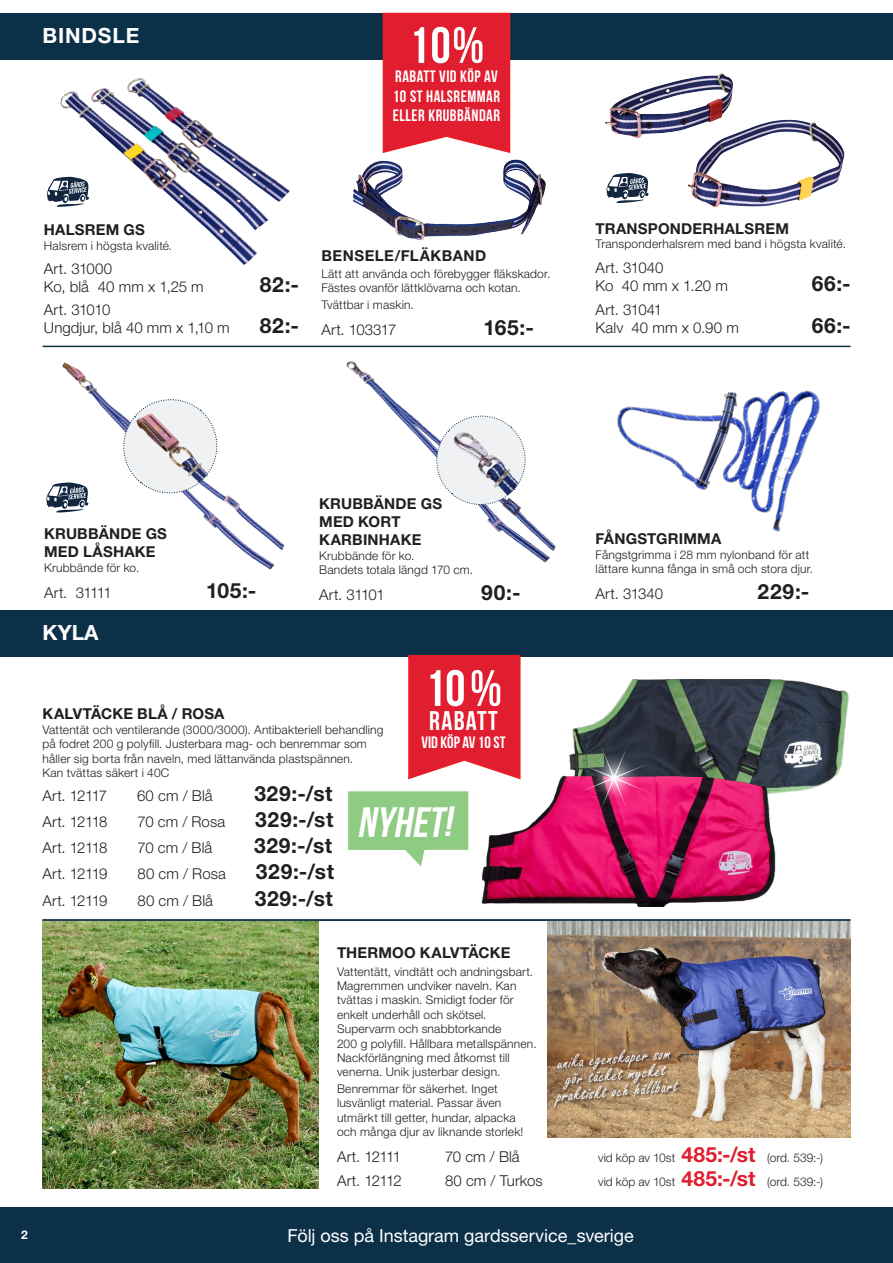
<style>
.page{position:relative;width:893px;height:1263px;background:#fff}
.page>*{position:absolute;margin:0;border:0;box-sizing:border-box;transform-origin:0 0}
.Pris{font:700 51px "Bebas Neue";color:#fff}
.t1{font:italic 700 42.3px "Bebas Neue";color:#fff}
.Pris-2{font:700 27px "Bebas Neue";letter-spacing:.05em;color:#fff}
.Produkttext{font:700 21px "Helvetica Neue LT Std";letter-spacing:.03em;color:#231f20}
.Artikelnummer{font:700 21px "Helvetica Neue LT Std";letter-spacing:.035em;color:#231f20}
.t2{font:700 21px "Helvetica Neue LT Std";letter-spacing:.04em;color:#fff}
.t3{font:19.5px/16.5px "Freestyle Script";color:#fff;text-align:center}
.Produktrubrik{font:18px "Helvetica Neue LT Std";color:#fff}
.Pris-3{font:700 16.5px/19.5px "Bebas Neue";letter-spacing:.03em;color:#fff}
.Pris-4{font:700 16.5px "Bebas Neue";color:#fff}
.Produktrubrik-2{font:700 15px/18px "Helvetica Neue LT Std";letter-spacing:.015em;color:#231f20}
.Artikelnummer-2{font:300 15px/18px "Helvetica Neue LT Std";letter-spacing:.005em;color:#231f20}
.Produkttext-2{font:300 15px/18px "Helvetica Neue LT Std";letter-spacing:.005em;color:#231f20}
.Produkttext-3{font:300 15px "Helvetica Neue LT Std";letter-spacing:-.05em;color:#231f20}
.Produkttext-4{font:300 15px "Helvetica Neue LT Std";letter-spacing:-.055em;color:#231f20}
.Artikelnummer-3{font:300 15px "Helvetica Neue LT Std";letter-spacing:-.035em;color:#231f20}
.Produkttext-5{font:700 15px "Helvetica Neue LT Std";letter-spacing:.035em;color:#231f20}
.Produkttext-6{font:300 15px "Helvetica Neue LT Std";letter-spacing:-.075em;color:#231f20}
.Produkttext-7{font:300 12px/14.4px "Helvetica Neue LT Pro";letter-spacing:.015em;color:#231f20}
.Produkttext-8{font:300 12px/14.4px "Helvetica Neue LT Std";letter-spacing:.015em;color:#231f20}
.t4{font:700 12px "Helvetica Neue LT Std";color:#fff}
.s1{font-family:"Helvetica Neue LT Pro";font-weight:700;font-size:21px;color:#e01e30}
</style>
<div class="page">
<div style="left:0;top:1208px;width:893px;height:55px;background:#0d3049"></div>
<div style="left:0;top:13px;width:893px;height:47px;background:#0d3049"></div>
<hr style="left:43px;top:346px;width:807px;height:1px;background:#0d3049">
<img style="left:353px;top:159px;width:193px;height:82px">
<svg style="left:382px;top:12px;width:129px;height:141px;background:#e22d3d"></svg>
<img style="left:63px;top:367px;width:55px;height:57px">
<img style="left:118px;top:399px;width:104px;height:100px">
<svg style="left:46px;top:482px;width:42px;height:31px"></svg>
<img style="left:346px;top:362px;width:204px;height:201px">
<svg style="left:432px;top:411px;width:98px;height:99px"></svg>
<img style="left:617px;top:390px;width:203px;height:142px">
<svg style="left:46px;top:177px;width:43px;height:30px"></svg>
<img style="left:125px;top:80px;width:165px;height:122px">
<svg style="left:606px;top:173px;width:43px;height:30px"></svg>
<img style="left:605px;top:73px;width:128px;height:65px">
<img style="left:688px;top:120px;width:156px;height:88px">
<div style="left:0;top:610px;width:893px;height:47px;background:#0d3049"></div>
<img style="left:43px;top:921px;width:276px;height:268px">
<img style="left:569px;top:679px;width:280px;height:115px">
<img style="left:547px;top:921px;width:303px;height:216px">
<hr style="left:43px;top:919px;width:807px;height:2px;background:#0d3049">
<svg style="left:348px;top:791px;width:120px;height:75px"></svg>
<div style="left:554px;top:1050px;width:128px;height:61px;background:#231f20;opacity:.75"></div>
<img style="left:481px;top:771px;width:295px;height:136px">
<svg style="left:575px;top:739px;width:78px;height:77px;background:#8c305a"></svg>
<svg style="left:590px;top:753px;width:48px;height:49px;background:#97627c"></svg>
<svg style="left:408px;top:655px;width:113px;height:125px;background:#e33040"></svg>
<p class="t2" style="left:43px;top:22px;width:98px">BINDSLE</p>
<p class="Pris" style="left:409px;top:17px;width:77px">10%</p>
<p class="Pris-3" style="left:395px;top:67px;width:104px">RABATT VID KÖP AV</p>
<p class="Pris-3" style="left:393px;top:86px;width:109px">10 ST HALSREMMAR<br>ELLER KRUBBÄNDAR</p>
<p class="Produktrubrik-2" style="left:44px;top:220px;width:103px">HALSREM GS</p>
<p class="Produkttext-8" style="left:44px;top:238px;width:130px">Halsrem i högsta kvalité.</p>
<p class="Artikelnummer-2" style="left:44px;top:259px;width:161px">Art. 31000<br>Ko, blå 40 mm x 1,25 m</p>
<p class="Artikelnummer" style="left:260px;top:272px;width:41px">82:-</p>
<p class="Artikelnummer-3" style="left:44px;top:300px;width:68px">Art. 31010</p>
<p class="Artikelnummer-2" style="left:44px;top:318px;width:187px">Ungdjur, blå 40 mm x 1,10 m</p>
<p class="Artikelnummer" style="left:260px;top:312px;width:41px">82:-</p>
<p class="Produkttext-5" style="left:321px;top:247px;width:166px">BENSELE/FLÄKBAND</p>
<p class="Produkttext-8" style="left:321px;top:266px;width:231px">Lätt att använda och förebygger fläkskador.<br>Fästes ovanför lättklövarna och kotan.</p>
<p class="Produkttext-8" style="left:321px;top:297px;width:94px">Tvättbar i maskin.</p>
<p class="Artikelnummer-2" style="left:321px;top:320px;width:76px">Art. 103317</p>
<p class="Artikelnummer" style="left:483px;top:314px;width:52px">165:-</p>
<p class="Produktrubrik-2" style="left:596px;top:219px;width:195px">TRANSPONDERHALSREM</p>
<p class="Produkttext-8" style="left:596px;top:236px;width:252px">Transponderhalsrem med band i högsta kvalité.</p>
<p class="Produkttext-2" style="left:596px;top:258px;width:134px">Art. 31040<br>Ko 40 mm x 1.20 m</p>
<p class="Produkttext" style="left:812px;top:270px;width:41px">66:-</p>
<p class="Artikelnummer-2" style="left:596px;top:301px;width:145px">Art. 31041<br>Kalv 40 mm x 0.90 m</p>
<p class="Artikelnummer" style="left:812px;top:313px;width:41px">66:-</p>
<p class="Produktrubrik-2" style="left:44px;top:524px;width:124px">KRUBBÄNDE GS<br>MED LÅSHAKE</p>
<p class="Produkttext-8" style="left:44px;top:560px;width:97px">Krubbände för ko.</p>
<p class="Produkttext-6" style="left:44px;top:583px;width:69px">Art. 31111</p>
<p class="Produkttext" style="left:206px;top:577px;width:52px">105:-</p>
<p class="t2" style="left:43px;top:619px;width:58px">KYLA</p>
<p class="Produktrubrik-2" style="left:319px;top:494px;width:124px">KRUBBÄNDE GS</p>
<p class="Produktrubrik-2" style="left:319px;top:512px;width:83px">MED KORT</p>
<p class="Produktrubrik-2" style="left:319px;top:530px;width:104px">KARBINHAKE</p>
<p class="Produkttext-8" style="left:319px;top:548px;width:155px">Krubbände för ko.<br>Bandets totala längd 170 cm.</p>
<p class="Artikelnummer-3" style="left:319px;top:586px;width:67px">Art. 31101</p>
<p class="Artikelnummer" style="left:481px;top:580px;width:41px">90:-</p>
<p class="Pris" style="left:425px;top:660px;width:78px">10%</p>
<p class="Pris-2" style="left:429px;top:706px;width:70px">RABATT</p>
<p class="Pris-4" style="left:421px;top:733px;width:86px">VID KÖP AV 10 ST</p>
<p class="Produktrubrik-2" style="left:43px;top:705px;width:183px">KALVTÄCKE BLÅ / ROSA</p>
<p class="Produkttext-7" style="left:43px;top:722px;width:342px">Vattentät och ventilerande (3000/3000). Antibakteriell behandling på fodret 200 g polyfill. Justerbara mag- och benremmar som håller sig borta från naveln, med lättanvända plastspännen.<br>Kan tvättas säkert i 40C</p>
<p class="Produkttext-4" style="left:43px;top:786px;width:66px">Art. 12117</p>
<p class="Produkttext-2" style="left:137px;top:786px;width:77px">60 cm / Blå</p>
<p class="Produkttext" style="left:254px;top:780px;width:80px">329:-/st</p>
<p class="Produkttext-3" style="left:43px;top:813px;width:66px">Art. 12118</p>
<p class="Produkttext-2" style="left:138px;top:812px;width:89px">70 cm / Rosa</p>
<p class="Produkttext" style="left:255px;top:807px;width:80px">329:-/st</p>
<p class="Produkttext-3" style="left:43px;top:839px;width:66px">Art. 12118</p>
<p class="Produkttext-2" style="left:138px;top:838px;width:76px">70 cm / Blå</p>
<p class="Produkttext" style="left:254px;top:833px;width:80px">329:-/st</p>
<p class="Produkttext-3" style="left:43px;top:865px;width:67px">Art. 12119</p>
<p class="Produkttext-2" style="left:138px;top:865px;width:90px">80 cm / Rosa</p>
<p class="Produkttext" style="left:256px;top:859px;width:80px">329:-/st</p>
<p class="Produkttext-3" style="left:43px;top:891px;width:67px">Art. 12119</p>
<p class="Produkttext-2" style="left:138px;top:891px;width:77px">80 cm / Blå</p>
<p class="Produkttext" style="left:255px;top:885px;width:80px">329:-/st</p>
<p class="t1" style="left:357px;top:800px;width:96px;rotate:-1deg">Nyhet!</p>
<p class="Produktrubrik-2" style="left:596px;top:530px;width:127px">FÅNGSTGRIMMA</p>
<p class="Produkttext-8" style="left:596px;top:547px;width:219px">Fångstgrimma i 28 mm nylonband för att lättare kunna fånga in små och stora djur.</p>
<p class="Artikelnummer-2" style="left:596px;top:585px;width:69px">Art. 31340</p>
<p class="Artikelnummer" style="left:758px;top:579px;width:53px">229:-</p>
<p class="Produktrubrik-2" style="left:337px;top:943px;width:175px">THERMOO KALVTÄCKE</p>
<p class="Produkttext-7" style="left:337px;top:964px;width:201px">Vattentätt, vindtätt och andningsbart.<br>Magremmen undviker naveln. Kan tvättas i maskin. Smidigt foder för enkelt underhåll och skötsel.<br>Supervarm och snabbtorkande<br>200 g polyfill. Hållbara metallspännen.<br>Nackförlängning med åtkomst till venerna. Unik justerbar design.</p>
<p class="Produkttext-7" style="left:337px;top:1081px;width:188px">Benremmar för säkerhet. Inget lusvänligt material. Passar även utmärkt till getter, hundar, alpacka och många djur av liknande storlek!</p>
<p class="Produkttext-4" style="left:337px;top:1148px;width:66px">Art. 12111</p>
<p class="Produkttext-2" style="left:445px;top:1147px;width:76px">70 cm / Blå</p>
<p class="Produkttext-8" style="left:598px;top:1150px;width:226px">vid köp av 10st <span class="s1">485:-/st</span> (ord. 539:-)</p>
<p class="Produkttext-4" style="left:337px;top:1172px;width:66px">Art. 12112</p>
<p class="Produkttext-2" style="left:445px;top:1171px;width:99px">80 cm / Turkos</p>
<p class="Produkttext-8" style="left:598px;top:1174px;width:226px">vid köp av 10st <span class="s1">485:-/st</span> (ord. 539:-)</p>
<p class="t3" style="left:553px;top:1056px;width:123px;rotate:-5deg">unika egenskaper som gör täcket mycket praktiskt och hållbart</p>
<p class="t4" style="left:21px;top:1227px;width:8px">2</p>
<p class="Produktrubrik" style="left:287px;top:1225px;width:348px">Följ oss på Instagram gardsservice_sverige</p>
</div>
